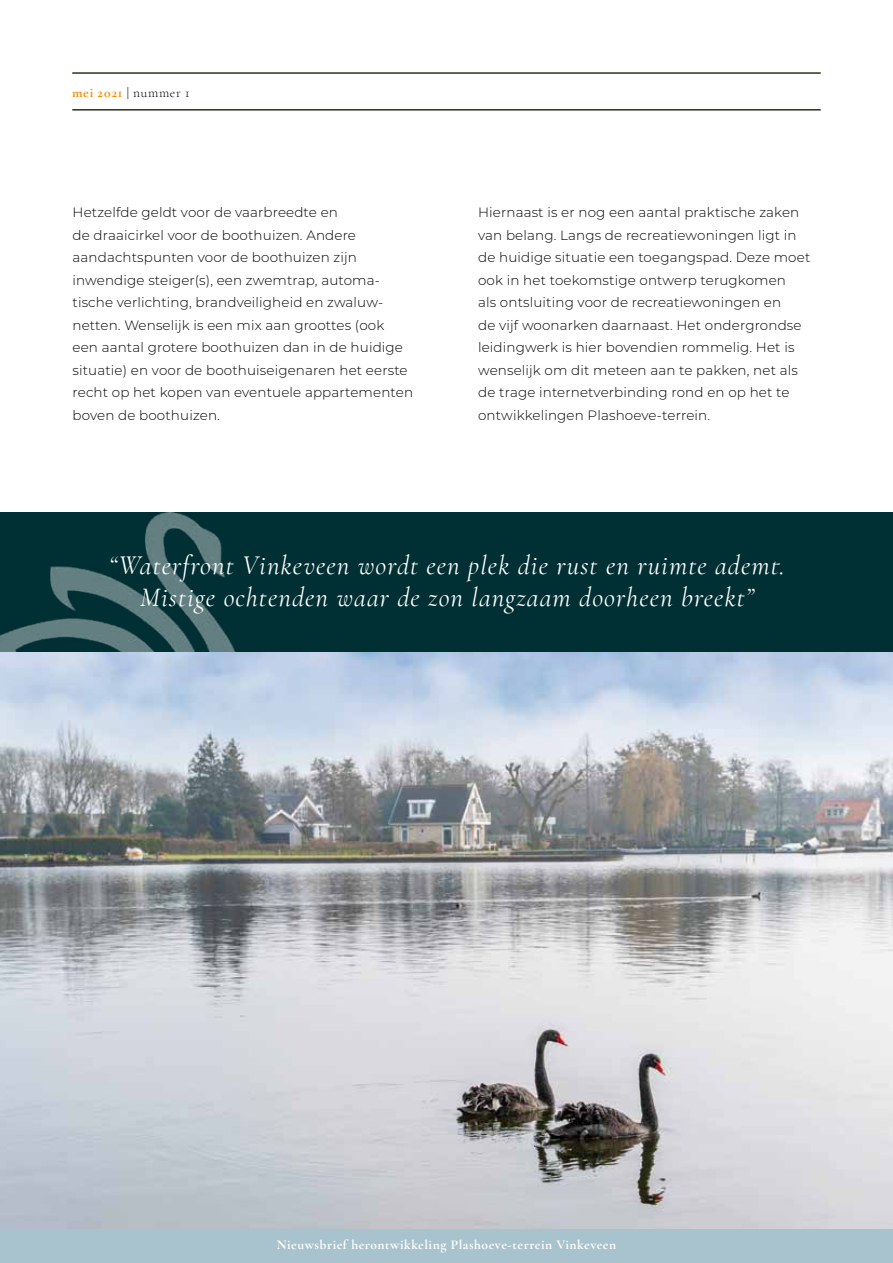
<style>
.page{position:relative;width:893px;height:1263px;background:#fff}
.page>*{position:absolute;margin:0;border:0;box-sizing:border-box;transform-origin:0 0}
.t1{font:italic 27px/32.4px "Cormorant Garamond";letter-spacing:.04em;color:#fff;text-align:center}
.t2{font:300 13.5px/22.5px "Montserrat";letter-spacing:.01em;color:#000}
.t3{font:700 13.5px "Cormorant Garamond";letter-spacing:.04em;color:#fff}
.t4{font:700 13.5px "Cormorant Garamond";letter-spacing:.065em;color:#f18b00}
.s1{font-weight:400;color:#000}
.s2{font-weight:300;color:#000}
</style>
<div class="page">
<hr style="left:72px;top:109px;width:749px;height:2px;background:#22351c">
<hr style="left:72px;top:72px;width:749px;height:2px;background:#22351c">
<div style="left:0;top:512px;width:893px;height:141px;background:#002f34"></div>
<img style="left:0;top:512px;width:238px;height:141px">
<div style="left:0;top:1229px;width:893px;height:34px;background:#a8c3ce"></div>
<img style="left:0;top:653px;width:893px;height:576px">
<p class="t4" style="left:72px;top:85px;width:119px">mei 2021 <span class="s1">|</span> <span class="s2">nummer 1</span></p>
<p class="t2" style="left:73px;top:201px;width:342px">Hetzelfde geldt voor de vaarbreedte en<br>de draaicirkel voor de boothuizen. Andere aandachtspunten voor de boothuizen zijn inwendige steiger(s), een zwemtrap, automa&shy;tische verlichting, brandveiligheid en zwaluw&shy;netten. Wenselijk is een mix aan groottes (ook een aantal grotere boothuizen dan in de huidige situatie) en voor de boothuiseigenaren het eerste recht op het kopen van eventuele appartementen boven de boothuizen.</p>
<p class="t2" style="left:478px;top:201px;width:334px">Hiernaast is er nog een aantal praktische zaken van belang. Langs de recreatiewoningen ligt in de huidige situatie een toegangspad. Deze moet ook in het toekomstige ontwerp terugkomen<br>als ontsluiting voor de recreatiewoningen en<br>de vijf woonarken daarnaast. Het ondergrondse leidingwerk is hier bovendien rommelig. Het is wenselijk om dit meteen aan te pakken, net als de trage internetverbinding rond en op het te ontwikkelingen Plashoeve-terrein.</p>
<h1 class="t1" style="left:109px;top:549px;width:677px">“Waterfront Vinkeveen wordt een plek die rust en ruimte ademt.<br>Mistige ochtenden waar de zon langzaam doorheen breekt”</h1>
<p class="t3" style="left:277px;top:1236px;width:341px">Nieuwsbrief herontwikkeling Plashoeve-terrein Vinkeveen</p>
</div>
